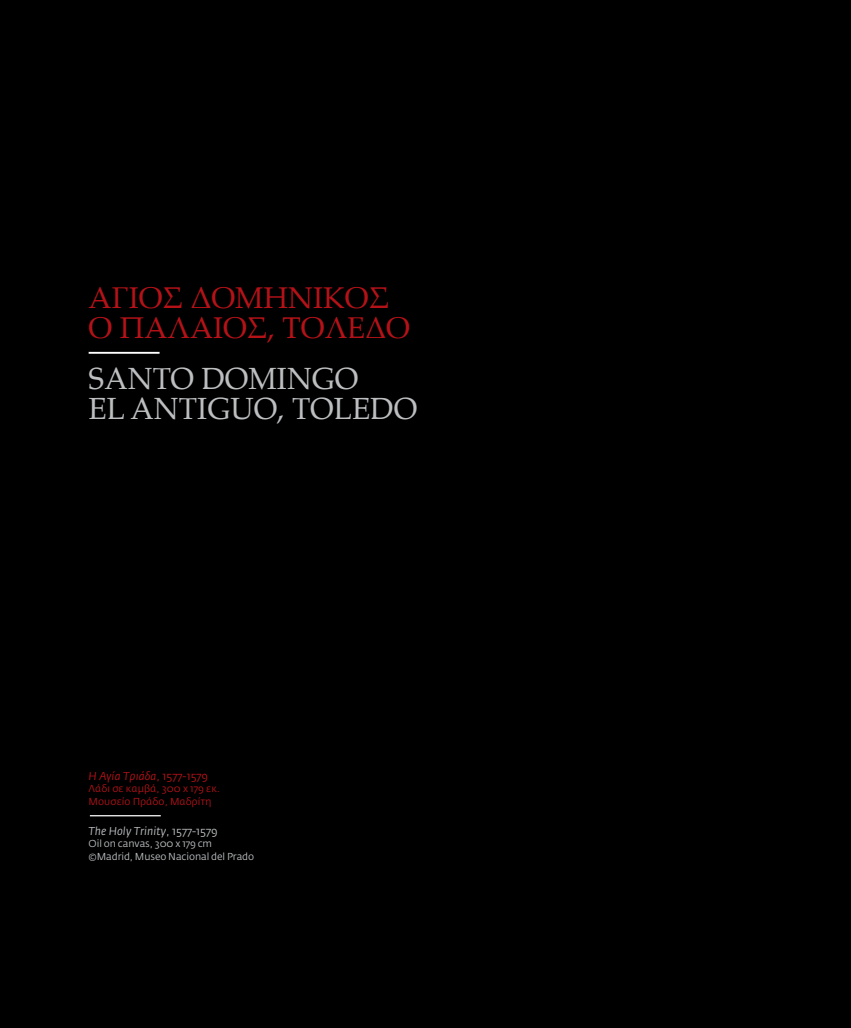
<style>
.page{position:relative;width:851px;height:1028px;background:#fff}
.page>*{position:absolute;margin:0;border:0;box-sizing:border-box;transform-origin:0 0}
.t1{font:30px/30px "Palatino";color:#b51218}
.t2{font:30px/30px "Palatino";color:#bcbec0}
.t3{font:italic 11.25px "Fedra Sans Pro";letter-spacing:.005em;color:#bcbec0}
.t4{font:italic 11.25px "Fedra Sans Pro";letter-spacing:.005em;color:#b51218}
.t5{font:10px/12.5px "Fedra Sans Pro";letter-spacing:-.01em;color:#bcbec0}
.t6{font:10px/12.5px "Fedra Sans Pro";letter-spacing:.005em;color:#b51218}
.s1{font-style:normal}
</style>
<div class="page">
<div style="left:0;top:0;width:850px;height:1028px;background:#000"></div>
<hr style="left:89px;top:352px;width:70px;height:2px;background:#fff">
<hr style="left:90px;top:815px;width:71px;height:1px;background:#fff">
<h1 class="t1" style="left:89px;top:283px;width:42px">ΑΓΙΟΣ</h1>
<h1 class="t1" style="left:89px;top:283px;width:323px;text-indent:102px">ΔΟΜΗΝΙΚΟΣ<br>Ο ΠΑΛΑΙΟΣ, Τολέδο</h1>
<h1 class="t2" style="left:89px;top:363px;width:330px">SANTO DOMINGO<br>EL ANTIGUO, TOLEDO</h1>
<p class="t4" style="left:89px;top:768px;width:121px">Η Αγία Τριάδα<span class="s1">, 1577-1579</span></p>
<p class="t6" style="left:89px;top:782px;width:133px">Λάδι σε καμβά, 300 x 179 εκ.<br>Μουσείο Πράδο, Μαδρίτη</p>
<p class="t3" style="left:89px;top:823px;width:130px">The Holy Trinity<span class="s1">, 1577-1579</span></p>
<p class="t5" style="left:89px;top:837px;width:167px">Oil on canvas, 300 x 179 cm ©Madrid, Museo Nacional del Prado</p>
</div>
